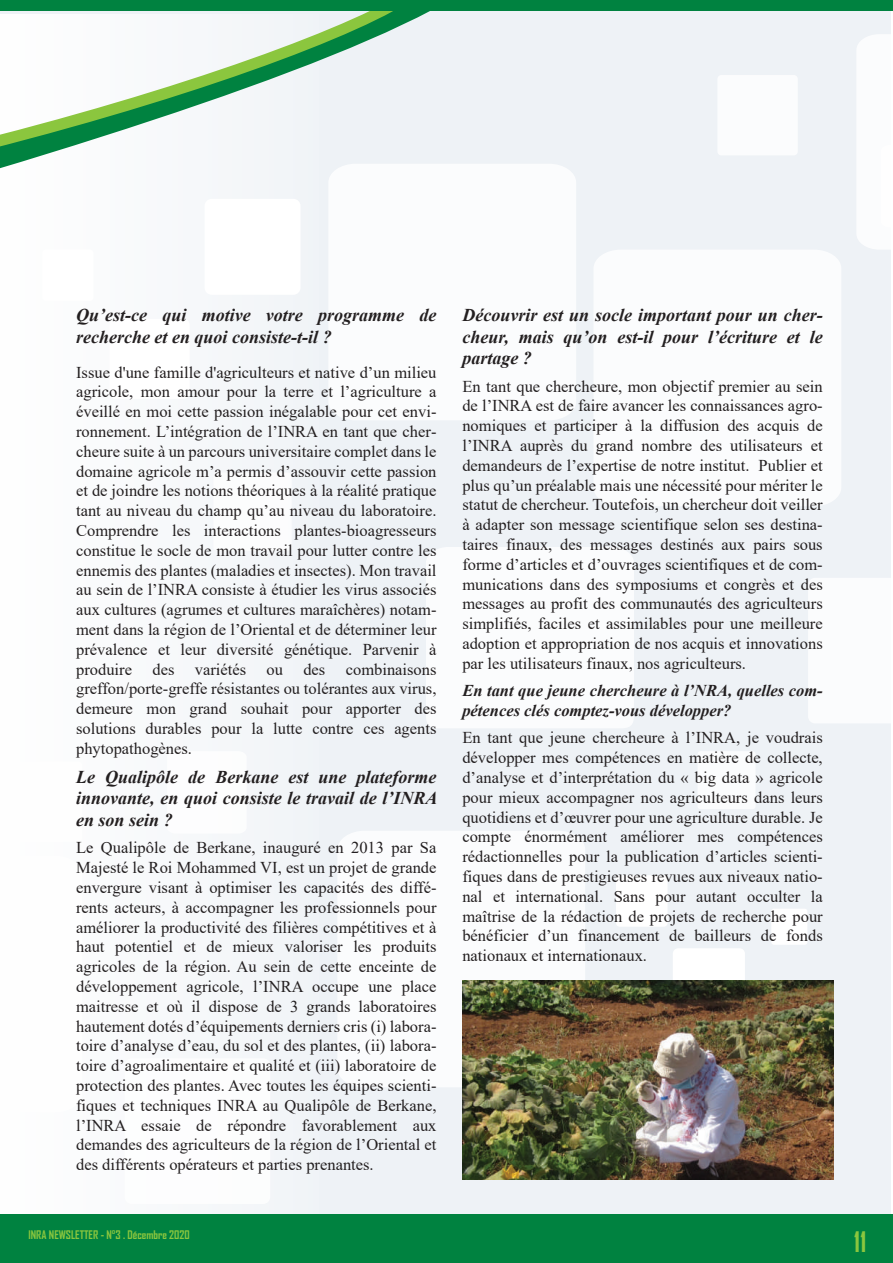
<style>
.page{position:relative;width:893px;height:1263px;background:#fff}
.page>*{position:absolute;margin:0;border:0;box-sizing:border-box;transform-origin:0 0}
.t1{font:700 27.15px "Agency FB";color:#8bc63e}
.t2{font:italic 700 18px/21.6px "Times New Roman";color:#231f20;text-align:justify}
.t3{font:16.5px/19.8px "Times New Roman";color:#231f20;text-align:justify}
.t4{font:italic 700 16.5px/19.8px "Times New Roman";color:#231f20}
.t5{font:700 11.4px "Agency FB";color:#8bc63e}
</style>
<div class="page">
<div style="left:0;top:4px;width:891px;height:1259px;background:#eef2f6"></div>
<div style="left:329px;top:164px;width:247px;height:256px;background:#fbfcfd"></div>
<div style="left:594px;top:250px;width:247px;height:256px;background:#fbfcfd"></div>
<div style="left:426px;top:547px;width:208px;height:181px;background:#fbfcfd"></div>
<div style="left:857px;top:34px;width:34px;height:215px;background:#fbfcfd"></div>
<div style="left:717px;top:75px;width:81px;height:80px;background:#fff;border-radius:4px"></div>
<div style="left:808px;top:578px;width:83px;height:145px;background:#fbfcfd"></div>
<div style="left:0;top:15px;width:319px;height:1220px;background:#f8fafb"></div>
<div style="left:338px;top:831px;width:247px;height:256px;background:#fbfcfd"></div>
<div style="left:2px;top:761px;width:80px;height:81px;background:#fff;border-radius:4px"></div>
<div style="left:698px;top:751px;width:57px;height:58px;background:#fff;border-radius:3px"></div>
<div style="left:125px;top:1058px;width:145px;height:146px;background:#fff;border-radius:7px"></div>
<div style="left:673px;top:948px;width:72px;height:72px;background:#fff;border-radius:5px"></div>
<div style="left:771px;top:909px;width:36px;height:36px;background:#fff;border-radius:3px"></div>
<div style="left:616px;top:875px;width:52px;height:52px;background:#fff;border-radius:4px"></div>
<div style="left:0;top:1215px;width:893px;height:48px;background:#008240"></div>
<svg style="left:0;top:10px;width:432px;height:391px"></svg>
<div style="left:0;top:0;width:893px;height:10px;background:#008240"></div>
<img style="left:463px;top:980px;width:370px;height:200px">
<p class="t2" style="left:76px;top:304px;width:362px">Qu’est-ce qui motive votre programme de recherche et en quoi consiste-t-il ?</p>
<p class="t3" style="left:76px;top:362px;width:362px">Issue d'une famille d'agriculteurs et native d’un milieu agricole, mon amour pour la terre et l’agriculture a éveillé en moi cette passion inégalable pour cet envi&shy;ronnement. L’intégration de l’INRA en tant que cher&shy;cheure suite à un parcours universitaire complet dans le domaine agricole m’a permis d’assouvir cette passion et de joindre les notions théoriques à la réalité pratique tant au niveau du champ qu’au niveau du laboratoire.<br>Comprendre les interactions plantes-bioagresseurs constitue le socle de mon travail pour lutter contre les ennemis des plantes (maladies et insectes). Mon travail au sein de l’INRA consiste à étudier les virus associés aux cultures (agrumes et cultures maraîchères) notam&shy;ment dans la région de l’Oriental et de déterminer leur prévalence et leur diversité génétique. Parvenir à produire des variétés ou des combinaisons greffon/porte-greffe résistantes ou tolérantes aux virus, demeure mon grand souhait pour apporter des solutions durables pour la lutte contre ces agents phytopathogènes.</p>
<p class="t2" style="left:76px;top:765px;width:363px">Le Qualipôle de Berkane est une plateforme innovante, en quoi consiste le travail de l’INRA en son sein ?</p>
<p class="t3" style="left:76px;top:837px;width:362px">Le Qualipôle de Berkane, inauguré en 2013 par Sa Majesté le Roi Mohammed VI, est un projet de grande envergure visant à optimiser les capacités des diffé&shy;rents acteurs, à accompagner les professionnels pour améliorer la productivité des filières compétitives et à haut potentiel et de mieux valoriser les produits agricoles de la région. Au sein de cette enceinte de développement agricole, l’INRA occupe une place maitresse et où il dispose de 3 grands laboratoires hautement dotés d’équipements derniers cris (i) labora&shy;toire d’analyse d’eau, du sol et des plantes, (ii) labora&shy;toire d’agroalimentaire et qualité et (iii) laboratoire de protection des plantes. Avec toutes les équipes scienti&shy;fiques et techniques INRA au Qualipôle de Berkane, l’INRA essaie de répondre favorablement aux demandes des agriculteurs de la région de l’Oriental et des différents opérateurs et parties prenantes.</p>
<p class="t5" style="left:28px;top:1227px;width:163px">INRA NEWSLETTER - N°3 . Décembre 2020</p>
<p class="t2" style="left:462px;top:304px;width:362px">Découvrir est un socle important pour un cher&shy;cheur, mais qu’on est-il pour l’écriture et le partage ?</p>
<p class="t3" style="left:462px;top:376px;width:362px">En tant que chercheure, mon objectif premier au sein de l’INRA est de faire avancer les connaissances agro&shy;nomiques et participer à la diffusion des acquis de l’INRA auprès du grand nombre des utilisateurs et demandeurs de l’expertise de notre institut. Publier et plus qu’un préalable mais une nécessité pour mériter le statut de chercheur. Toutefois, un chercheur doit veiller à adapter son message scientifique selon ses destina&shy;taires finaux, des messages destinés aux pairs sous forme d’articles et d’ouvrages scientifiques et de com&shy;munications dans des symposiums et congrès et des messages au profit des communautés des agriculteurs simplifiés, faciles et assimilables pour une meilleure adoption et appropriation de nos acquis et innovations par les utilisateurs finaux, nos agriculteurs.</p>
<p class="t4" style="left:462px;top:680px;width:362px">En tant que jeune chercheure à l’NRA, quelles com&shy;pétences clés comptez-vous développer?</p>
<p class="t3" style="left:462px;top:727px;width:362px">En tant que jeune chercheure à l’INRA, je voudrais développer mes compétences en matière de collecte, d’analyse et d’interprétation du « big data » agricole pour mieux accompagner nos agriculteurs dans leurs quotidiens et d’œuvrer pour une agriculture durable. Je compte énormément améliorer mes compétences rédactionnelles pour la publication d’articles scienti&shy;fiques dans de prestigieuses revues aux niveaux natio&shy;nal et international. Sans pour autant occulter la maîtrise de la rédaction de projets de recherche pour bénéficier d’un financement de bailleurs de fonds nationaux et internationaux.</p>
<h1 class="t1" style="left:854px;top:1225px;width:14px">11</h1>
</div>
